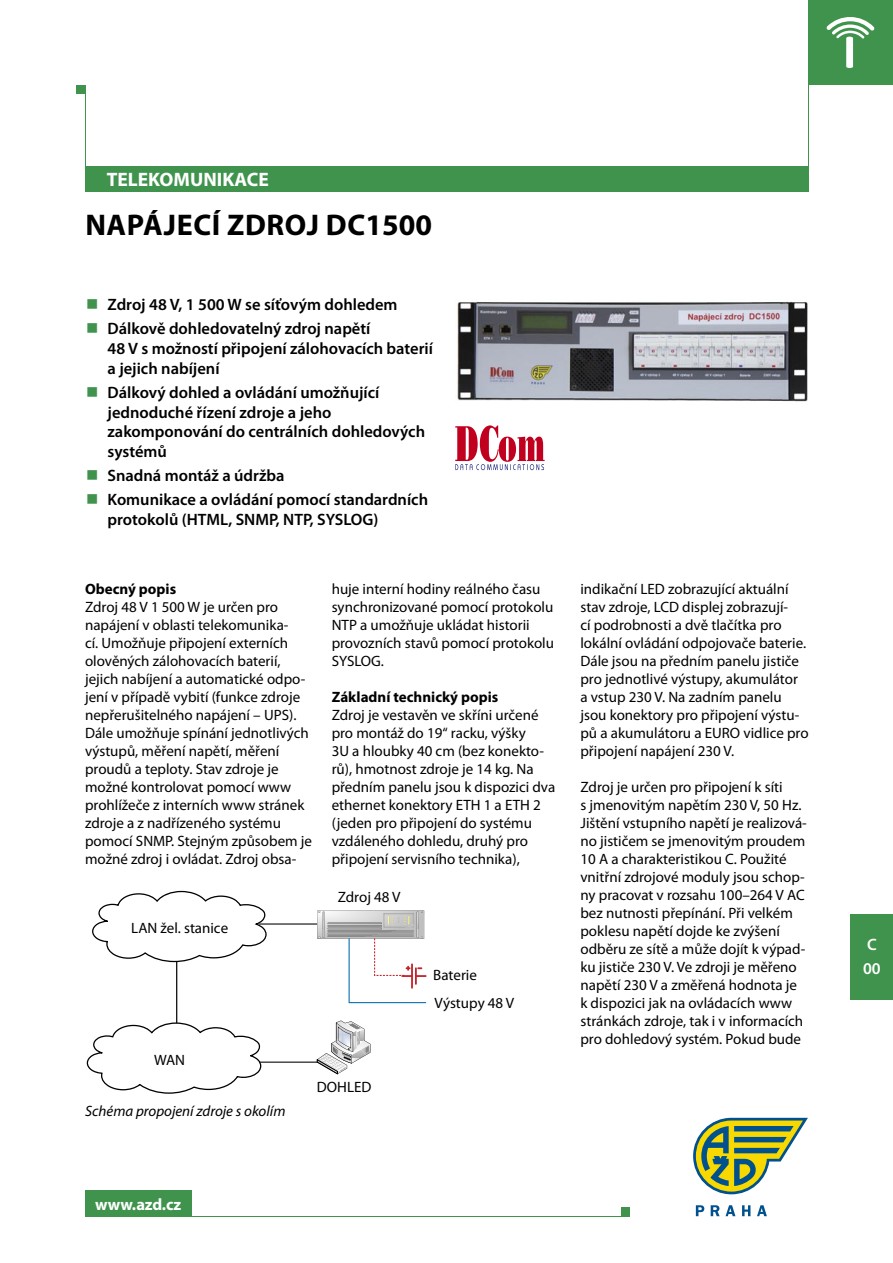
<style>
.page{position:relative;width:893px;height:1263px;background:#fff}
.page>*{position:absolute;margin:0;border:0;box-sizing:border-box;transform-origin:0 0}
.t1{font:700 30px "Myriad Pro";letter-spacing:.02em;color:#000}
.t2{font:700 19.5px "Myriad Pro";color:#fff}
.t3{font:600 16.5px/19.8px "Myriad Pro";color:#000}
.t4{font:700 16.5px "Myriad Pro";color:#fff}
.t5{font:600 16.5px/24px "Myriad Pro";color:#fff}
.t6{font:16.5px "Wingdings";color:#3f934c}
.t7{font:15px/18px "Myriad Pro";color:#000}
.t8{font:700 15px "Myriad Pro";color:#000}
.t9{font:italic 15px "Myriad Pro";color:#000}
</style>
<div class="page">
<svg style="left:693px;top:1118px;width:115px;height:76px"></svg>
<svg style="left:696px;top:1205px;width:8px;height:11px"></svg>
<svg style="left:711px;top:1205px;width:9px;height:11px"></svg>
<svg style="left:726px;top:1205px;width:9px;height:11px"></svg>
<svg style="left:742px;top:1205px;width:8px;height:11px"></svg>
<svg style="left:757px;top:1205px;width:10px;height:11px"></svg>
<div style="left:85px;top:1191px;width:106px;height:25px;background:#3f934c"></div>
<hr style="left:85px;top:1216px;width:544px;height:1px;background:#3f934c">
<div style="left:621px;top:1208px;width:8px;height:8px;background:#3f934c"></div>
<div style="left:85px;top:166px;width:723px;height:25px;background:#3f934c"></div>
<hr style="left:808px;top:0;width:1px;height:191px;background:#3f934c">
<hr style="left:85px;top:85px;width:1px;height:106px;background:#3f934c">
<div style="left:77px;top:85px;width:8px;height:9px;background:#3f934c"></div>
<div style="left:850px;top:914px;width:43px;height:85px;background:#3f934c"></div>
<div style="left:808px;top:0;width:85px;height:85px;background:#3f934c"></div>
<svg style="left:826px;top:17px;width:48px;height:51px"></svg>
<img style="left:457px;top:301px;width:351px;height:101px">
<svg style="left:92px;top:890px;width:176px;height:74px"></svg>
<hr style="left:176px;top:961px;width:1px;height:72px;background:#000">
<hr style="left:259px;top:923px;width:63px;height:1px;background:#000">
<hr style="left:257px;top:1061px;width:61px;height:2px;background:#000">
<svg style="left:317px;top:1020px;width:54px;height:54px"></svg>
<svg style="left:317px;top:910px;width:110px;height:93px"></svg>
<svg style="left:87px;top:1020px;width:176px;height:74px"></svg>
<svg style="left:455px;top:425px;width:90px;height:45px"></svg>
<h2 class="t2" style="left:107px;top:167px;width:164px">TELEKOMUNIKACE</h2>
<h1 class="t1" style="left:85px;top:205px;width:348px">Napájecí zdroj DC1500</h1>
<p class="t6" style="left:86px;top:383px;width:14px">■</p>
<p class="t3" style="left:108px;top:293px;width:292px;line-height:24px">Zdroj 48 V, 1 500 W se síťovým dohledem<br>Dálkově dohledovatelný zdroj napětí</p>
<p class="t3" style="left:108px;top:339px;width:327px">48 V s možností připojení zálohovacích baterií a jejich nabíjení</p>
<p class="t3" style="left:108px;top:383px;width:319px">Dálkový dohled a ovládání umožňující jednoduché řízení zdroje a jeho zakomponování do centrálních dohledových systémů</p>
<p class="t3" style="left:108px;top:464px;width:322px;line-height:24px">Snadná montáž a údržba<br>Komunikace a ovládání pomocí standardních</p>
<p class="t3" style="left:108px;top:510px;width:272px">protokolů (HTML, SNMP, NTP, SYSLOG)</p>
<p class="t8" style="left:85px;top:579px;width:93px">Obecný popis</p>
<p class="t7" style="left:85px;top:598px;width:228px">Zdroj 48 V 1 500 W je určen pro napájení v oblasti telekomunika-<br>cí. Umožňuje připojení externích olověných zálohovacích baterií, jejich nabíjení a automatické odpo&shy;jení v případě vybití (funkce zdroje nepřerušitelného napájení – UPS).<br>Dále umožňuje spínání jednotlivých výstupů, měření napětí, měření proudů a teploty. Stav zdroje je možné kontrolovat pomocí www prohlížeče z interních www stránek zdroje a z nadřízeného systému pomocí SNMP. Stejným způsobem je možné zdroj i ovládat. Zdroj obsa-</p>
<p class="t7" style="left:131px;top:918px;width:98px">LAN žel. stanice</p>
<p class="t7" style="left:154px;top:1050px;width:32px">WAN</p>
<p class="t7" style="left:332px;top:580px;width:224px">huje interní hodiny reálného času synchronizované pomocí protokolu<br>NTP a umožňuje ukládat historii provozních stavů pomocí protokolu<br>SYSLOG.</p>
<p class="t8" style="left:332px;top:687px;width:168px">Základní technický popis</p>
<p class="t7" style="left:332px;top:706px;width:225px">Zdroj je vestavěn ve skříni určené pro montáž do 19“ racku, výšky<br>3U a hloubky 40 cm (bez konekto&shy;rů), hmotnost zdroje je 14 kg. Na předním panelu jsou k dispozici dva ethernet konektory ETH 1 a ETH 2 (jeden pro připojení do systému vzdáleného dohledu, druhý pro připojení servisního technika),</p>
<p class="t7" style="left:338px;top:887px;width:64px">Zdroj 48 V</p>
<p class="t7" style="left:433px;top:961px;width:82px;line-height:27.6px">Baterie<br>Výstupy 48 V</p>
<p class="t9" style="left:85px;top:1102px;width:202px">Schéma propojení zdroje s okolím</p>
<p class="t7" style="left:317px;top:1077px;width:56px">DOHLED</p>
<p class="t7" style="left:580px;top:580px;width:230px">indikační LED zobrazující aktuální stav zdroje, LCD displej zobrazují-<br>cí podrobnosti a dvě tlačítka pro lokální ovládání odpojovače baterie.<br>Dále jsou na předním panelu jističe pro jednotlivé výstupy, akumulátor a vstup 230 V. Na zadním panelu jsou konektory pro připojení výstu&shy;pů a akumulátoru a EURO vidlice pro připojení napájení 230 V.</p>
<p class="t7" style="left:580px;top:778px;width:228px">Zdroj je určen pro připojení k síti<br>s jmenovitým napětím 230 V, 50 Hz.<br>Jištění vstupního napětí je realizová&shy;no jističem se jmenovitým proudem 10 A a charakteristikou C. Použité vnitřní zdrojové moduly jsou schop&shy;ny pracovat v rozsahu 100–264 V AC bez nutnosti přepínání. Při velkém poklesu napětí dojde ke zvýšení odběru ze sítě a může dojít k výpad&shy;ku jističe 230 V. Ve zdroji je měřeno napětí 230 V a změřená hodnota je k dispozici jak na ovládacích www stránkách zdroje, tak i v informacích pro dohledový systém. Pokud bude</p>
<p class="t4" style="left:95px;top:1193px;width:87px">www.azd.cz</p>
<p class="t5" style="left:863px;top:933px;width:19px">C<br>00</p>
<p class="t5" style="left:861px;top:935px;width:19px">A<br>16</p>
</div>
